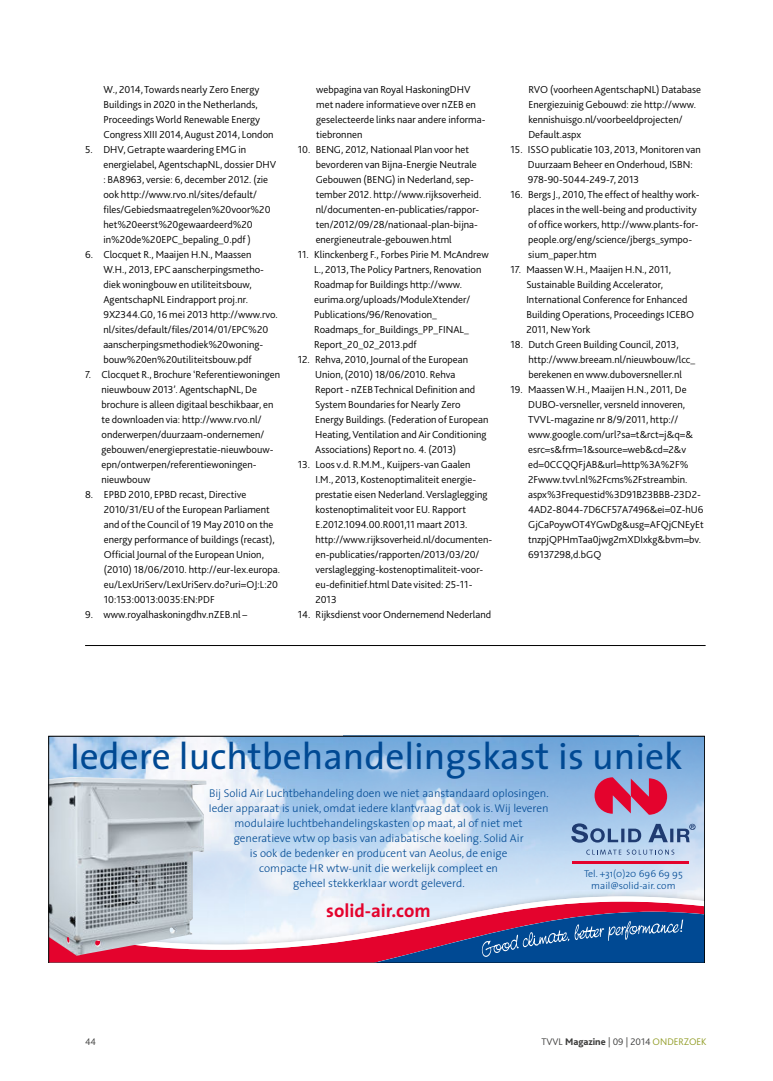
<style>
.page{position:relative;width:773px;height:1081px;background:#fff}
.page>*{position:absolute;margin:0;border:0;box-sizing:border-box;transform-origin:0 0}
.t1{font:37.5px "The Sans";color:#004993}
.t2{font:700 18.75px "The Sans";color:#e4032d}
.t3{font:300 11.25px/15px "The Sans";color:#004993;text-align:center}
.t4{font:300 10.62px/15px "Bliss 2";color:#000}
.t5{font:300 10px/12px "The Sans";color:#004993;text-align:center}
.t6{font:300 10px "Bliss 2";color:#3c3c3b}
.s1{font-weight:800}
.s2{color:#919c26}
</style>
<div class="page">
<img style="left:50px;top:738px;width:652px;height:152px">
<img style="left:50px;top:738px;width:293px;height:36px">
<img style="left:638px;top:738px;width:64px;height:36px">
<img style="left:704px;top:774px;width:1px;height:116px">
<svg style="left:50px;top:891px;width:652px;height:70px"></svg>
<svg style="left:481px;top:919px;width:202px;height:38px;background:#295494"></svg>
<svg style="left:594px;top:777px;width:73px;height:38px;background:#c54c75"></svg>
<hr style="left:572px;top:861px;width:117px;height:2px;background:#e4032d">
<svg style="left:586px;top:849px;width:88px;height:5px"></svg>
<svg style="left:571px;top:823px;width:124px;height:19px;background:#7e9cc2"></svg>
<img style="left:50px;top:777px;width:156px;height:179px">
<div style="left:48px;top:736px;width:656px;height:227px;border:1px solid #000"></div>
<hr style="left:85px;top:645px;width:620px;height:1px;background:#000">
<p class="t4" style="left:103px;top:82px;width:171px">W., 2014, Towards nearly Zero Energy Buildings in 2020 in the Netherlands, Proceedings World Renewable Energy Congress XIII 2014, August 2014, London</p>
<p class="t4" style="left:103px;top:142px;width:174px;text-indent:-18px">5. DHV, Getrapte waardering EMG in energielabel, AgentschapNL, dossier DHV : BA8963, versie: 6, december 2012. (zie ook http://www.rvo.nl/sites/default/ files/Gebiedsmaatregelen%20voor%20 het%20eerst%20gewaardeerd%20 in%20de%20EPC_bepaling_0.pdf )</p>
<p class="t4" style="left:103px;top:247px;width:176px;text-indent:-18px">6. Clocquet R., Maaijen H.N., Maassen<br>W.H., 2013, EPC aanscherpingsmetho&shy;diek woningbouw en utiliteitsbouw, AgentschapNL Eindrapport proj.nr.<br>9X2344.G0, 16 mei 2013 http://www.rvo. nl/sites/default/files/2014/01/EPC%20 aanscherpingsmethodiek%20woning&shy;bouw%20en%20utiliteitsbouw.pdf</p>
<p class="t4" style="left:101px;top:367px;width:180px;text-indent:-16px">7. Clocquet R., Brochure ‘Referentiewoningen nieuwbouw 2013’. AgentschapNL, De brochure is alleen digitaal beschikbaar, en te downloaden via: http://www.rvo.nl/ onderwerpen/duurzaam-ondernemen/ gebouwen/energieprestatie-nieuwbouw&shy;epn/ontwerpen/referentiewoningen&shy;nieuwbouw</p>
<p class="t4" style="left:104px;top:487px;width:178px;text-indent:-19px">8. EPBD 2010, EPBD recast, Directive 2010/31/EU of the European Parliament and of the Council of 19 May 2010 on the energy performance of buildings (recast), Official Journal of the European Union, (2010) 18/06/2010. http://eur-lex.europa. eu/LexUriServ/LexUriServ.do?uri=OJ:L:20<br>10:153:0013:0035:EN:PDF</p>
<p class="t4" style="left:85px;top:607px;width:164px">9. www.royalhaskoningdhv.nZEB.nl –</p>
<p class="t4" style="left:316px;top:82px;width:171px">webpagina van Royal HaskoningDHV met nadere informatieve over nZEB en geselecteerde links naar andere informa&shy;tiebronnen</p>
<p class="t4" style="left:315px;top:142px;width:167px;text-indent:-18px">10. BENG, 2012, Nationaal Plan voor het bevorderen van Bijna-Energie Neutrale Gebouwen (BENG) in Nederland, sep&shy;tember 2012. http://www.rijksoverheid. nl/documenten-en-publicaties/rappor&shy;ten/2012/09/28/nationaal-plan-bijna&shy;energieneutrale-gebouwen.html</p>
<p class="t4" style="left:314px;top:247px;width:176px;text-indent:-16px">11. Klinckenberg F., Forbes Pirie M. McAndrew L., 2013, The Policy Partners, Renovation Roadmap for Buildings http://www. eurima.org/uploads/ModuleXtender/ Publications/96/Renovation_ Roadmaps_for_Buildings_PP_FINAL_ Report_20_02_2013.pdf</p>
<p class="t4" style="left:315px;top:352px;width:175px;text-indent:-17px">12. Rehva, 2010, Journal of the European Union, (2010) 18/06/2010. Rehva<br>Report - nZEB Technical Definition and System Boundaries for Nearly Zero Energy Buildings. (Federation of European Heating, Ventilation and Air Conditioning Associations) Report no. 4. (2013)</p>
<p class="t4" style="left:315px;top:457px;width:178px;text-indent:-18px">13. Loos v.d. R.M.M., Kuijpers-van Gaalen<br>I.M., 2013, Kostenoptimaliteit energie&shy;prestatie eisen Nederland. Verslaglegging kostenoptimaliteit voor EU. Rapport E.2012.1094.00.R001,11 maart 2013. http://www.rijksoverheid.nl/documenten&shy;en-publicaties/rapporten/2013/03/20/ verslaglegging-kostenoptimaliteit-voor&shy;eu-definitief.html Date visited: 25-11- 2013</p>
<p class="t4" style="left:298px;top:607px;width:195px">14. Rijksdienst voor Ondernemend Nederland</p>
<p class="t4" style="left:528px;top:82px;width:174px">RVO (voorheen AgentschapNL) Database Energiezuinig Gebouwd: zie http://www. kennishuisgo.nl/voorbeeldprojecten/ Default.aspx</p>
<p class="t4" style="left:528px;top:142px;width:174px;text-indent:-17px">15. ISSO publicatie 103, 2013, Monitoren van<br>Duurzaam Beheer en Onderhoud, ISBN:<br>978-90-5044-249-7, 2013</p>
<p class="t4" style="left:528px;top:187px;width:173px;text-indent:-18px">16. Bergs J., 2010, The effect of healthy work&shy;places in the well-being and productivity of office workers, http://www.plants-for&shy;people.org/eng/science/jbergs_sympo&shy;sium_paper.htm</p>
<p class="t4" style="left:526px;top:262px;width:169px;text-indent:-16px">17. Maassen W.H., Maaijen H.N., 2011, Sustainable Building Accelerator, International Conference for Enhanced Building Operations, Proceedings ICEBO 2011, New York</p>
<p class="t4" style="left:528px;top:337px;width:168px;text-indent:-18px">18. Dutch Green Building Council, 2013, http://www.breeam.nl/nieuwbouw/lcc_ berekenen en www.duboversneller.nl</p>
<p class="t4" style="left:528px;top:382px;width:177px;text-indent:-18px">19. Maassen W.H., Maaijen H.N., 2011, De DUBO-versneller, versneld innoveren, TVVL-magazine nr 8/9/2011, http:// www.google.com/url?sa=t&amp;rct=j&amp;q=&amp; esrc=s&amp;frm=1&amp;source=web&amp;cd=2&amp;v ed=0CCQQFjAB&amp;url=http%3A%2F% 2Fwww.tvvl.nl%2Fcms%2Fstreambin. aspx%3Frequestid%3D91B23BBB-23D2- 4AD2-8044-7D6CF57A7496&amp;ei=0Z-hU6<br>GjCaPoywOT4YGwDg&amp;usg=AFQjCNEyEt tnzpjQPHmTaa0jwg2mXDIxkg&amp;bvm=bv.<br>69137298,d.bGQ</p>
<h1 class="t1" style="left:70px;top:741px;width:614px">Iedere luchtbehandelingskast is uniek</h1>
<p class="t3" style="left:209px;top:787px;width:341px">Bij Solid Air Luchtbehandeling doen we niet aanstandaard oplosingen.<br>Ieder apparaat is uniek, omdat iedere klantvraag dat ook is. Wij leveren modulaire luchtbehandelingskasten op maat, al of niet met generatieve wtw op basis van adiabatische koeling. Solid Air<br>is ook de bedenker en producent van Aeolus, de enige<br>compacte HR wtw-unit die werkelijk compleet en<br>geheel stekkerklaar wordt geleverd.</p>
<h2 class="t2" style="left:326px;top:899px;width:106px">solid-air.com</h2>
<p class="t5" style="left:584px;top:869px;width:100px">Tel. +31(0)20 696 69 95 mail@solid-air. com</p>
<p class="t6" style="left:85px;top:1037px;width:12px">44</p>
<p class="t6" style="left:541px;top:1037px;width:167px">TVVL <span class="s1">Magazine</span> | 09 | 2014 <span class="s2">ONDERZOEK</span></p>
</div>
